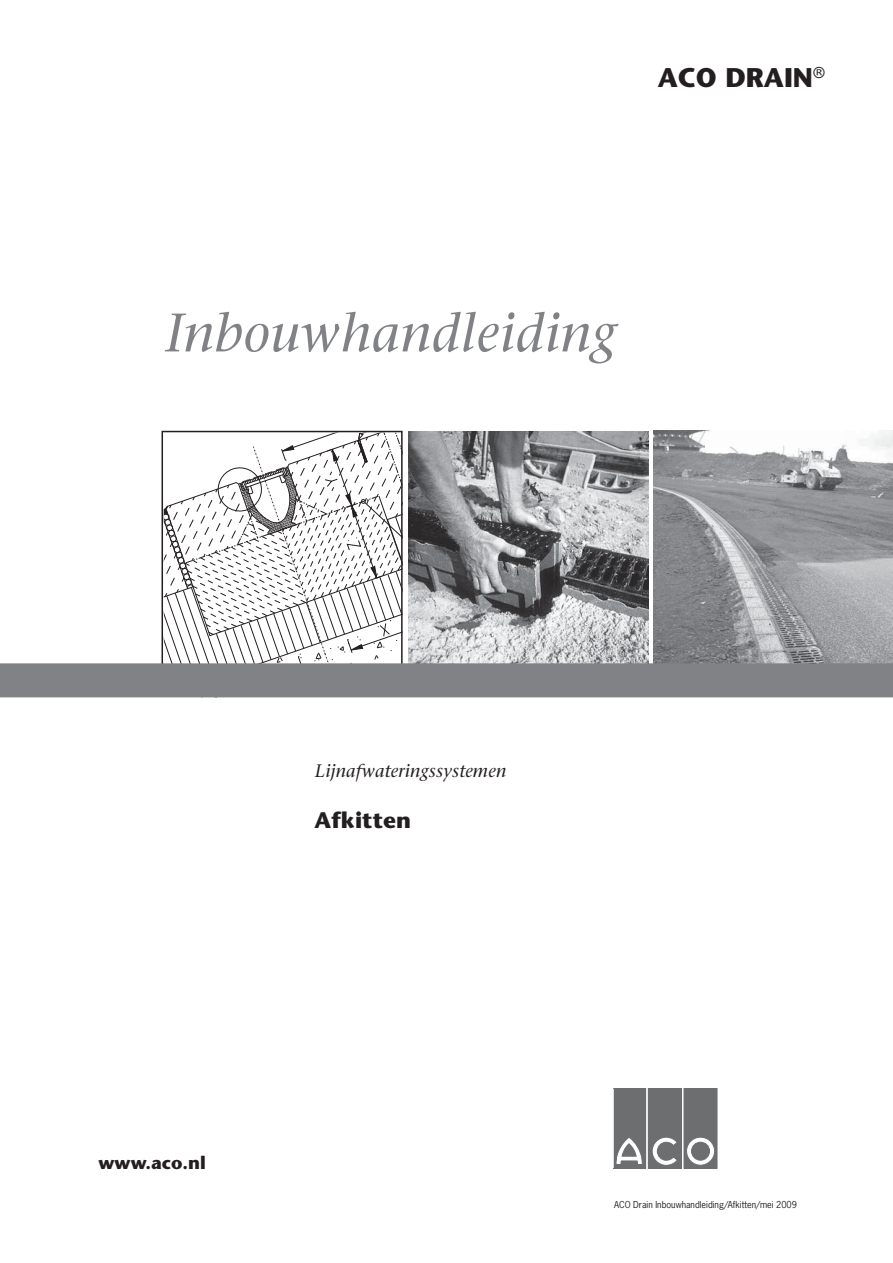
<style>
.page{position:relative;width:893px;height:1263px;background:#fff}
.page>*{position:absolute;margin:0;border:0;box-sizing:border-box;transform-origin:0 0}
.t1{font:italic 54px "Stone Serif";color:#808285}
.t2{font:700 27px "Stone Sans";color:#231f20}
.t3{font:700 22.5px "Stone Sans";color:#231f20}
.t4{font:italic 18px "Stone Serif";color:#231f20}
.t5{font:700 18px "Stone Sans";color:#231f20}
.t6{font:9px "News Gothic";color:#231f20}
</style>
<div class="page">
<svg style="left:614px;top:1088px;width:104px;height:81px"></svg>
<svg style="left:614px;top:1088px;width:32px;height:80px;background:#7c7d7e"></svg>
<div style="left:684px;top:1088px;width:33px;height:80px;background:#6d6e70"></div>
<svg style="left:686px;top:1137px;width:29px;height:28px"></svg>
<div style="left:686px;top:1137px;width:29px;height:28px;border:1px solid #6d6e70;border-radius:50%"></div>
<div style="left:691px;top:1142px;width:18px;height:18px;background:#6d6e70;border-radius:50%"></div>
<div style="left:691px;top:1142px;width:18px;height:18px;border:1px solid #6d6e70;border-radius:50%"></div>
<div style="left:648px;top:1088px;width:33px;height:80px;background:#6d6e70"></div>
<svg style="left:652px;top:1137px;width:25px;height:28px"></svg>
<svg style="left:0;top:430px;width:893px;height:268px"></svg>
<h2 class="t2" style="left:658px;top:67px;width:169px">ACO DRAIN<sup>®</sup></h2>
<h1 class="t1" style="left:166px;top:312px;width:452px">Inbouwhandleiding</h1>
<h3 class="t4" style="left:315px;top:764px;width:193px">Lijnafwateringssystemen</h3>
<h3 class="t3" style="left:315px;top:811px;width:98px">Afkitten</h3>
<h3 class="t5" style="left:99px;top:1155px;width:109px">www.aco.nl</h3>
<p class="t6" style="left:614px;top:1201px;width:184px">ACO Drain Inbouwhandleiding/Afkitten/mei 2009</p>
</div>
